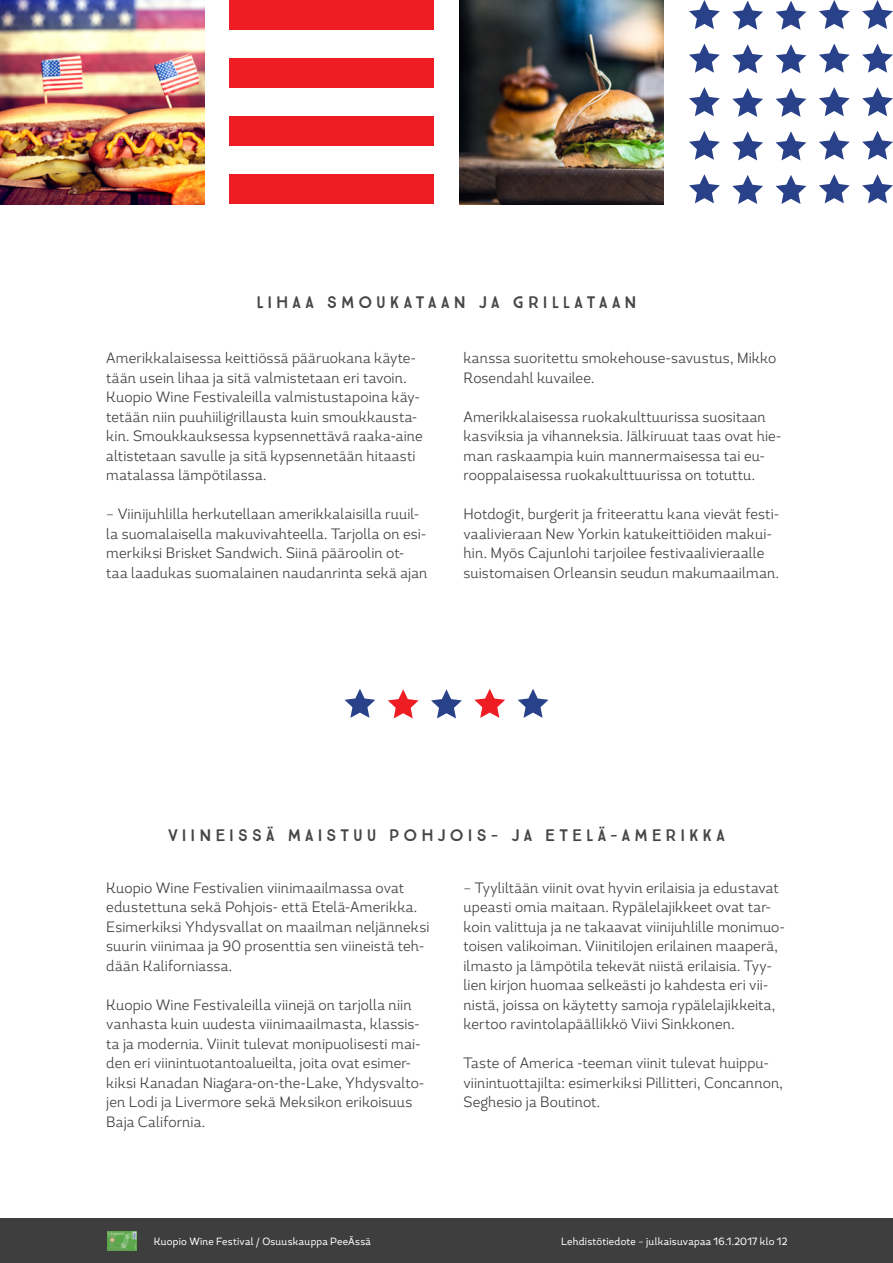
<style>
.page{position:relative;width:893px;height:1263px;background:#fff}
.page>*{position:absolute;margin:0;border:0;box-sizing:border-box;transform-origin:0 0}
.t1{font:16.8px "True North Textures Four";letter-spacing:.22em;color:#3e3e3f}
.t2{font:300 15px/19.5px "Magallanes Cond";letter-spacing:.005em;color:#3e3e3f}
.t3{font:10.5px "Magallanes Cond";letter-spacing:.02em;color:#fff}
</style>
<div class="page">
<img style="left:0;top:0;width:204px;height:204px">
<div style="left:230px;top:58px;width:204px;height:29px;background:#ee1d23"></div>
<div style="left:230px;top:0;width:204px;height:29px;background:#ee1d23"></div>
<div style="left:230px;top:117px;width:204px;height:29px;background:#ee1d23"></div>
<div style="left:230px;top:175px;width:204px;height:29px;background:#ee1d23"></div>
<svg style="left:689px;top:0;width:31px;height:29px"></svg>
<svg style="left:862px;top:0;width:31px;height:29px"></svg>
<svg style="left:819px;top:0;width:31px;height:29px"></svg>
<svg style="left:775px;top:1px;width:31px;height:29px"></svg>
<svg style="left:732px;top:1px;width:31px;height:29px"></svg>
<svg style="left:689px;top:87px;width:31px;height:29px"></svg>
<svg style="left:862px;top:87px;width:31px;height:29px"></svg>
<svg style="left:819px;top:87px;width:31px;height:29px"></svg>
<svg style="left:775px;top:88px;width:31px;height:29px"></svg>
<svg style="left:732px;top:88px;width:31px;height:29px"></svg>
<svg style="left:689px;top:131px;width:31px;height:29px"></svg>
<svg style="left:862px;top:131px;width:31px;height:29px"></svg>
<svg style="left:819px;top:131px;width:31px;height:29px"></svg>
<svg style="left:775px;top:131px;width:31px;height:29px"></svg>
<svg style="left:732px;top:131px;width:31px;height:29px"></svg>
<svg style="left:689px;top:174px;width:31px;height:29px"></svg>
<svg style="left:862px;top:174px;width:31px;height:29px"></svg>
<svg style="left:819px;top:174px;width:31px;height:29px"></svg>
<svg style="left:775px;top:175px;width:31px;height:29px"></svg>
<svg style="left:732px;top:175px;width:31px;height:29px"></svg>
<svg style="left:689px;top:44px;width:31px;height:29px"></svg>
<svg style="left:862px;top:44px;width:31px;height:29px"></svg>
<svg style="left:819px;top:44px;width:31px;height:29px"></svg>
<svg style="left:775px;top:44px;width:31px;height:29px"></svg>
<svg style="left:732px;top:44px;width:31px;height:29px"></svg>
<img style="left:459px;top:0;width:204px;height:204px">
<svg style="left:344px;top:689px;width:31px;height:29px"></svg>
<svg style="left:518px;top:689px;width:30px;height:29px"></svg>
<svg style="left:474px;top:689px;width:31px;height:29px"></svg>
<svg style="left:431px;top:689px;width:31px;height:29px"></svg>
<svg style="left:388px;top:689px;width:31px;height:29px"></svg>
<div style="left:0;top:1218px;width:893px;height:45px;background:#3e3e3f"></div>
<img style="left:107px;top:1231px;width:30px;height:19px">
<p class="t1" style="left:256px;top:292px;width:382px">LIHAA SMOUKATAAN JA GRILLATAAN</p>
<p class="t2" style="left:106px;top:348px;width:318px">Amerikkalaisessa keittiössä pääruokana käyte&shy;tään usein lihaa ja sitä valmistetaan eri tavoin.<br>Kuopio Wine Festivaleilla valmistustapoina käy&shy;tetään niin puuhiiligrillausta kuin smoukkausta&shy;kin. Smoukkauksessa kypsennettävä raaka-aine altistetaan savulle ja sitä kypsennetään hitaasti matalassa lämpötilassa.</p>
<p class="t2" style="left:106px;top:504px;width:323px">– Viinijuhlilla herkutellaan amerikkalaisilla ruuil&shy;la suomalaisella makuvivahteella. Tarjolla on esi&shy;merkiksi Brisket Sandwich. Siinä pääroolin ot&shy;taa laadukas suomalainen naudanrinta sekä ajan</p>
<p class="t2" style="left:463px;top:348px;width:314px">kanssa suoritettu smokehouse-savustus, Mikko<br>Rosendahl kuvailee.</p>
<p class="t2" style="left:463px;top:407px;width:320px">Amerikkalaisessa ruokakulttuurissa suositaan kasviksia ja vihanneksia. Jälkiruuat taas ovat hie&shy;man raskaampia kuin mannermaisessa tai eu&shy;rooppalaisessa ruokakulttuurissa on totuttu.</p>
<p class="t2" style="left:463px;top:504px;width:317px">Hotdogit, burgerit ja friteerattu kana vievät festi&shy;vaalivieraan New Yorkin katukeittiöiden makui&shy;hin. Myös Cajunlohi tarjoilee festivaalivieraalle suistomaisen Orleansin seudun makumaailman.</p>
<p class="t1" style="left:168px;top:825px;width:559px">VIINEISSÄ MAISTUU POHJOIS- JA ETELÄ-AMERIKKA</p>
<p class="t2" style="left:106px;top:878px;width:325px">Kuopio Wine Festivalien viinimaailmassa ovat edustettuna sekä Pohjois- että Etelä-Amerikka.<br>Esimerkiksi Yhdysvallat on maailman neljänneksi suurin viinimaa ja 90 prosenttia sen viineistä teh&shy;dään Kaliforniassa.</p>
<p class="t2" style="left:106px;top:995px;width:320px">Kuopio Wine Festivaleilla viinejä on tarjolla niin vanhasta kuin uudesta viinimaailmasta, klassis&shy;ta ja modernia. Viinit tulevat monipuolisesti mai&shy;den eri viinintuotantoalueilta, joita ovat esimer&shy;kiksi Kanadan Niagara-on-the-Lake, Yhdysvalto&shy;jen Lodi ja Livermore sekä Meksikon erikoisuus Baja California.</p>
<p class="t2" style="left:463px;top:878px;width:323px">– Tyyliltään viinit ovat hyvin erilaisia ja edustavat upeasti omia maitaan. Rypälelajikkeet ovat tar&shy;koin valittuja ja ne takaavat viinijuhlille monimuo&shy;toisen valikoiman. Viinitilojen erilainen maaperä, ilmasto ja lämpötila tekevät niistä erilaisia. Tyy&shy;lien kirjon huomaa selkeästi jo kahdesta eri vii&shy;nistä, joissa on käytetty samoja rypälelajikkeita, kertoo ravintolapäällikkö Viivi Sinkkonen.</p>
<p class="t2" style="left:463px;top:1054px;width:321px">Taste of America -teeman viinit tulevat huippu&shy;viinintuottajilta: esimerkiksi Pillitteri, Concannon,<br>Seghesio ja Boutinot.</p>
<p class="t3" style="left:154px;top:1234px;width:219px">Kuopio Wine Festival / Osuuskauppa PeeÄssä</p>
<p class="t3" style="left:561px;top:1234px;width:228px">Lehdistötiedote – julkaisuvapaa 16.1.2017 klo 12</p>
</div>
